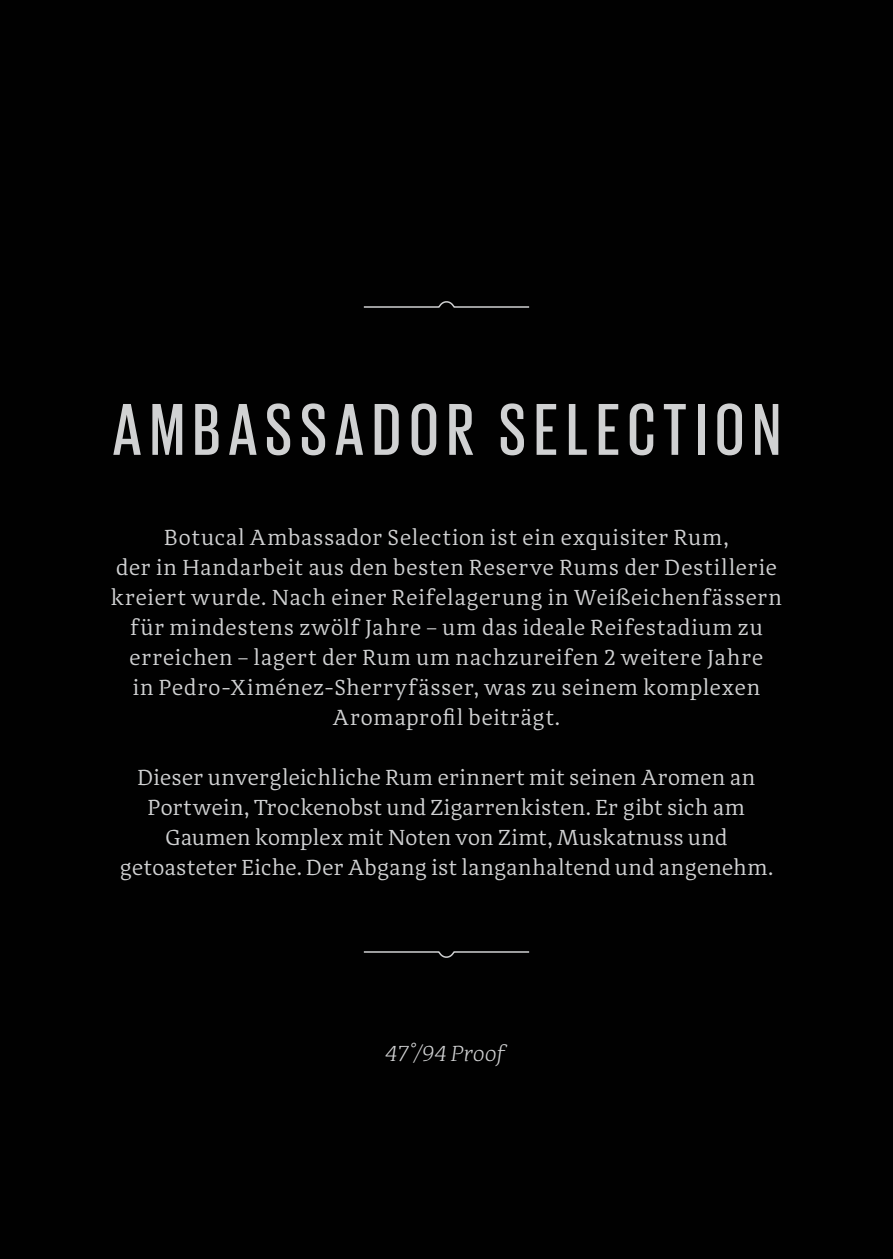
<style>
.page{position:relative;width:893px;height:1259px;background:#010101}
.page>*{position:absolute;margin:0;border:0;box-sizing:border-box;transform-origin:0 0}
.t1{font:500 75px "Giorgio Sans";letter-spacing:.12em;color:#d0d1d2}
.t2{font:22.5px/30px "Adagio Serif";letter-spacing:.015em;color:#d0d1d2;text-align:center}
.t3{font:italic 300 22.5px "Adagio Serif";letter-spacing:-.005em;color:#d0d1d2}
</style>
<div class="page">
<div style="left:110px;top:526px;width:673px;height:114px;background:#010101"></div>
<div style="left:129px;top:646px;width:635px;height:85px;background:#010101"></div>
<div style="left:120px;top:766px;width:653px;height:115px;background:#010101"></div>
<svg style="left:362px;top:950px;width:169px;height:10px;background:#202020"></svg>
<svg style="left:362px;top:299px;width:169px;height:10px;background:#202020"></svg>
<div style="left:384px;top:1040px;width:125px;height:33px;background:#010101"></div>
<h1 class="t1" style="left:113px;top:392px;width:669px">AMBASSADOR SELECTION</h1>
<p class="t2" style="left:111px;top:522px;width:673px">Botucal Ambassador Selection ist ein exquisiter Rum,<br>der in Handarbeit aus den besten Reserve Rums der Destillerie kreiert wurde. Nach einer Reifelagerung in Weißeichenfässern für mindestens zwölf Jahre – um das ideale Reifestadium zu erreichen – lagert der Rum um nachzureifen 2 weitere Jahre<br>in Pedro-Ximénez-Sherryfässer, was zu seinem komplexen Aromaprofil beiträgt.</p>
<p class="t2" style="left:119px;top:762px;width:656px">Dieser unvergleichliche Rum erinnert mit seinen Aromen an Portwein, Trockenobst und Zigarrenkisten. Er gibt sich am Gaumen komplex mit Noten von Zimt, Muskatnuss und getoasteter Eiche. Der Abgang ist langanhaltend und angenehm.</p>
<p class="t3" style="left:386px;top:1039px;width:122px">47°/94 Proof</p>
</div>
